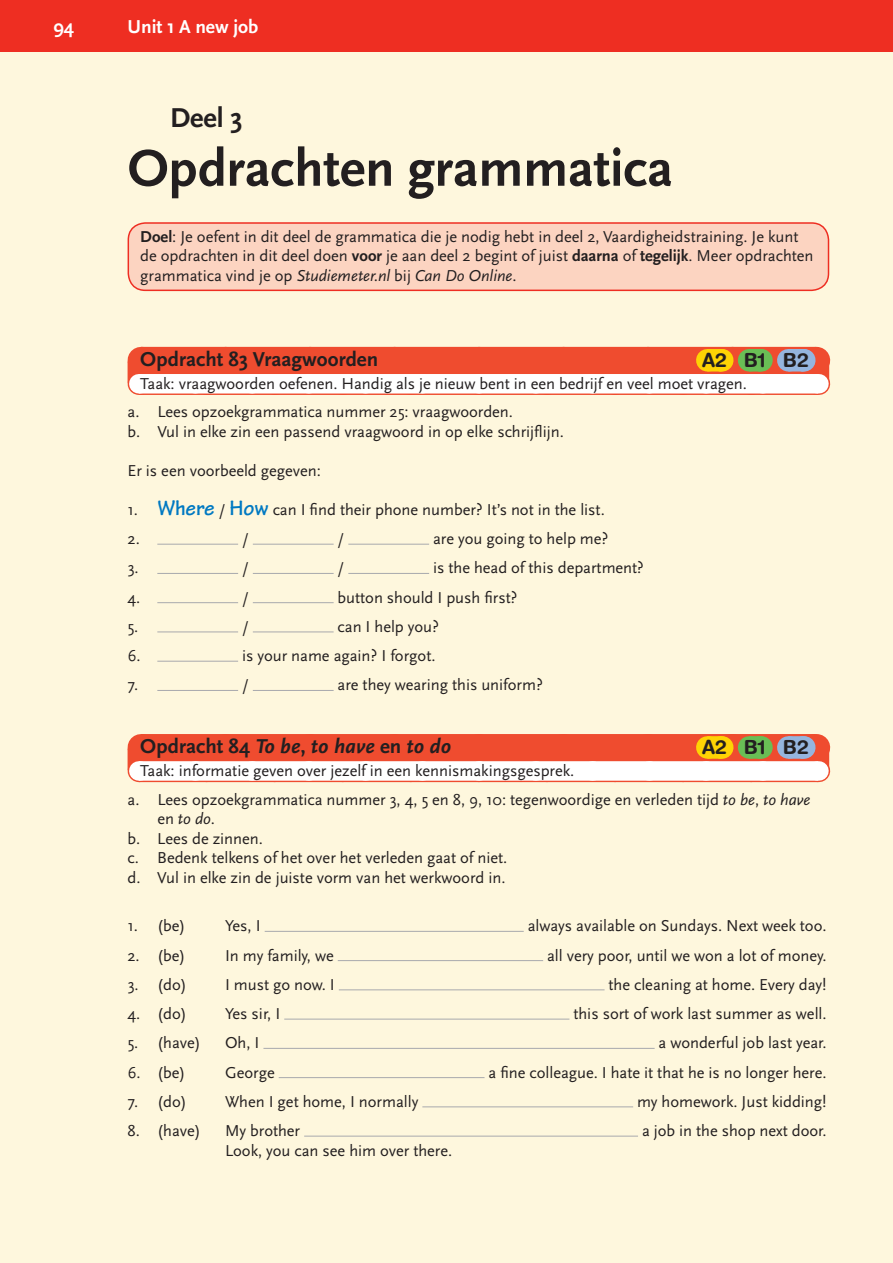
<style>
.page{position:relative;width:893px;height:1263px;background:#fef7dd}
.page>*{position:absolute;margin:0;border:0;box-sizing:border-box;transform-origin:0 0}
.t1{font:700 54px "Scala Sans OT";letter-spacing:-.005em;color:#231f20}
.t2{font:700 28.5px "Scala Sans OT";color:#231f20}
.t3{font:italic 700 21px "Scala Sans OT";color:#231f20}
.t4{font:700 21px "Scala Sans OT";color:#231f20}
.t5{font:700 19.5px "Scala Sans OT";letter-spacing:-.005em;color:#fff}
.t6{font:700 19.5px "Helvetica Rounded LT Std";color:#231f20}
.t7{font:16.5px/19.5px "Scala Sans OT";color:#231f20}
.s1{font-weight:700}
.s2{font-style:italic}
.s3{font-family:"Tekton Pro";font-weight:700;font-size:22.5px;color:#0079c2}
.s4{font-style:normal}
</style>
<div class="page">
<div style="left:0;top:0;width:893px;height:51px;background:#ee2e22"></div>
<svg style="left:128px;top:362px;width:701px;height:21px"></svg>
<div style="left:141px;top:347px;width:675px;height:27px;background:#ef4c2f"></div>
<div style="left:788px;top:349px;width:15px;height:22px;background:#95b5de"></div>
<svg style="left:803px;top:349px;width:1px;height:22px"></svg>
<svg style="left:142px;top:393px;width:674px;height:2px"></svg>
<div style="left:139px;top:374px;width:679px;height:19px;background:#fff"></div>
<svg style="left:195px;top:349px;width:595px;height:46px"></svg>
<svg style="left:139px;top:347px;width:3px;height:48px"></svg>
<svg style="left:816px;top:347px;width:3px;height:48px"></svg>
<hr style="left:157px;top:544px;width:81px;height:1px;background:#a8a9ad">
<hr style="left:253px;top:544px;width:81px;height:1px;background:#a8a9ad">
<hr style="left:348px;top:544px;width:81px;height:1px;background:#a8a9ad">
<hr style="left:157px;top:573px;width:81px;height:1px;background:#a8a9ad">
<hr style="left:253px;top:573px;width:81px;height:1px;background:#a8a9ad">
<hr style="left:348px;top:573px;width:81px;height:1px;background:#a8a9ad">
<hr style="left:157px;top:602px;width:81px;height:1px;background:#a8a9ad">
<hr style="left:253px;top:602px;width:81px;height:1px;background:#a8a9ad">
<hr style="left:157px;top:631px;width:81px;height:1px;background:#a8a9ad">
<hr style="left:253px;top:631px;width:81px;height:1px;background:#a8a9ad">
<hr style="left:157px;top:661px;width:81px;height:1px;background:#a8a9ad">
<hr style="left:157px;top:690px;width:81px;height:1px;background:#a8a9ad">
<hr style="left:253px;top:690px;width:81px;height:1px;background:#a8a9ad">
<svg style="left:128px;top:749px;width:701px;height:21px"></svg>
<div style="left:141px;top:734px;width:675px;height:27px;background:#ef4c2f"></div>
<div style="left:788px;top:736px;width:15px;height:23px;background:#95b5de"></div>
<svg style="left:796px;top:736px;width:8px;height:23px"></svg>
<div style="left:139px;top:761px;width:679px;height:20px;background:#fff"></div>
<svg style="left:195px;top:736px;width:595px;height:46px"></svg>
<svg style="left:139px;top:734px;width:3px;height:48px"></svg>
<svg style="left:816px;top:734px;width:3px;height:48px"></svg>
<hr style="left:265px;top:931px;width:259px;height:1px;background:#a8a9ad">
<hr style="left:338px;top:960px;width:205px;height:1px;background:#a8a9ad">
<hr style="left:339px;top:989px;width:266px;height:1px;background:#a8a9ad">
<hr style="left:284px;top:1019px;width:285px;height:1px;background:#a8a9ad">
<hr style="left:263px;top:1048px;width:392px;height:1px;background:#a8a9ad">
<hr style="left:279px;top:1077px;width:206px;height:1px;background:#a8a9ad">
<hr style="left:422px;top:1106px;width:211px;height:1px;background:#a8a9ad">
<hr style="left:304px;top:1136px;width:334px;height:1px;background:#a8a9ad">
<div style="left:128px;top:223px;width:700px;height:67px;background:#fcd4c1;border-radius:17px"></div>
<div style="left:128px;top:222px;width:701px;height:69px;border:2px solid #ee2e22;border-radius:17px"></div>
<p class="t5" style="left:53px;top:16px;width:22px">94</p>
<p class="t5" style="left:128px;top:16px;width:132px">Unit 1 A new job</p>
<h2 class="t2" style="left:170px;top:102px;width:74px">Deel 3</h2>
<h1 class="t1" style="left:128px;top:138px;width:547px">Opdrachten grammatica</h1>
<p class="t7" style="left:140px;top:227px;width:675px"><span class="s1">Doel</span>: Je oefent in dit deel de grammatica die je nodig hebt in deel 2, Vaardigheidstraining. Je kunt de opdrachten in dit deel doen <span class="s1">voor</span> je aan deel 2 begint of juist <span class="s1">daarna</span> of <span class="s1">tegelijk</span>. Meer opdrachten grammatica vind je op <span class="s2">Studiemeter.nl</span> bij <span class="s2">Can Do Online</span>.</p>
<p class="t4" style="left:140px;top:348px;width:239px">Opdracht 83 Vraagwoorden</p>
<p class="t6" style="left:702px;top:348px;width:108px">A2 B1 B2</p>
<p class="t7" style="left:128px;top:370px;width:621px;line-height:28.5px;text-indent:13px">Taak: vraagwoorden oefenen. Handig als je nieuw bent in een bedrijf en veel moet vragen. a. Lees opzoekgrammatica nummer 25: vraagwoorden.</p>
<p class="t7" style="left:128px;top:422px;width:438px">b. Vul in elke zin een passend vraagwoord in op elke schrijflijn.</p>
<p class="t7" style="left:128px;top:461px;width:195px">Er is een voorbeeld gegeven:</p>
<p class="t7" style="left:128px;top:495px;width:479px;line-height:29.2px">1. <span class="s3">Where</span> / <span class="s3">How</span> can I find their phone number? It’s not in the list.<br>2.</p>
<p class="t7" style="left:242px;top:529px;width:8px">/</p>
<p class="t7" style="left:338px;top:529px;width:8px">/</p>
<p class="t7" style="left:433px;top:529px;width:177px">are you going to help me?</p>
<p class="t7" style="left:128px;top:559px;width:13px">3.</p>
<p class="t7" style="left:242px;top:559px;width:8px">/</p>
<p class="t7" style="left:338px;top:559px;width:8px">/</p>
<p class="t7" style="left:433px;top:559px;width:212px">is the head of this department?</p>
<p class="t7" style="left:128px;top:588px;width:14px">4.</p>
<p class="t7" style="left:242px;top:588px;width:8px">/</p>
<p class="t7" style="left:338px;top:588px;width:181px">button should I push first?</p>
<p class="t7" style="left:128px;top:617px;width:12px">5.</p>
<p class="t7" style="left:242px;top:617px;width:8px">/</p>
<p class="t7" style="left:338px;top:617px;width:103px">can I help you?</p>
<p class="t7" style="left:128px;top:646px;width:15px">6.</p>
<p class="t7" style="left:242px;top:646px;width:195px">is your name again? I forgot.</p>
<p class="t7" style="left:128px;top:676px;width:12px">7.</p>
<p class="t7" style="left:242px;top:676px;width:8px">/</p>
<p class="t7" style="left:338px;top:676px;width:207px">are they wearing this uniform?</p>
<p class="t3" style="left:140px;top:735px;width:312px"><span class="s4">Opdracht 84</span> To be<span class="s4">,</span> to have <span class="s4">en</span> to do</p>
<p class="t6" style="left:702px;top:735px;width:108px">A2 B1 B2</p>
<p class="t7" style="left:128px;top:757px;width:684px;line-height:28.5px;text-indent:13px">Taak: informatie geven over jezelf in een kennismakingsgesprek.<br>a. Lees opzoekgrammatica nummer 3, 4, 5 en 8, 9, 10: tegenwoordige en verleden tijd <span class="s2">to be</span>, <span class="s2">to have</span></p>
<p class="t7" style="left:128px;top:809px;width:381px;text-indent:30px">en <span class="s2">to do</span>.<br>b. Lees de zinnen.<br>c. Bedenk telkens of het over het verleden gaat of niet. d. Vul in elke zin de juiste vorm van het werkwoord in.</p>
<p class="t7" style="left:128px;top:917px;width:60px">1. (be)</p>
<p class="t7" style="left:225px;top:917px;width:37px">Yes, I</p>
<p class="t7" style="left:528px;top:917px;width:300px">always available on Sundays. Next week too.</p>
<p class="t7" style="left:128px;top:946px;width:60px">2. (be)</p>
<p class="t7" style="left:225px;top:946px;width:110px">In my family, we</p>
<p class="t7" style="left:547px;top:946px;width:281px">all very poor, until we won a lot of money.</p>
<p class="t7" style="left:128px;top:975px;width:61px">3. (do)</p>
<p class="t7" style="left:225px;top:975px;width:111px">I must go now. I</p>
<p class="t7" style="left:609px;top:975px;width:220px">the cleaning at home. Every day!</p>
<p class="t7" style="left:128px;top:1004px;width:61px">4. (do)</p>
<p class="t7" style="left:225px;top:1004px;width:57px">Yes sir, I</p>
<p class="t7" style="left:573px;top:1004px;width:255px">this sort of work last summer as well.</p>
<p class="t7" style="left:128px;top:1034px;width:75px">5. (have)</p>
<p class="t7" style="left:225px;top:1034px;width:36px">Oh, I</p>
<p class="t7" style="left:659px;top:1034px;width:169px">a wonderful job last year.</p>
<p class="t7" style="left:128px;top:1063px;width:60px">6. (be)</p>
<p class="t7" style="left:225px;top:1063px;width:51px">George</p>
<p class="t7" style="left:488px;top:1063px;width:340px">a fine colleague. I hate it that he is no longer here.</p>
<p class="t7" style="left:128px;top:1092px;width:61px">7. (do)</p>
<p class="t7" style="left:225px;top:1092px;width:195px">When I get home, I normally</p>
<p class="t7" style="left:637px;top:1092px;width:191px">my homework. Just kidding!</p>
<p class="t7" style="left:128px;top:1121px;width:75px">8. (have)</p>
<p class="t7" style="left:225px;top:1121px;width:77px">My brother</p>
<p class="t7" style="left:642px;top:1121px;width:186px">a job in the shop next door.</p>
<p class="t7" style="left:225px;top:1141px;width:229px">Look, you can see him over there.</p>
</div>
